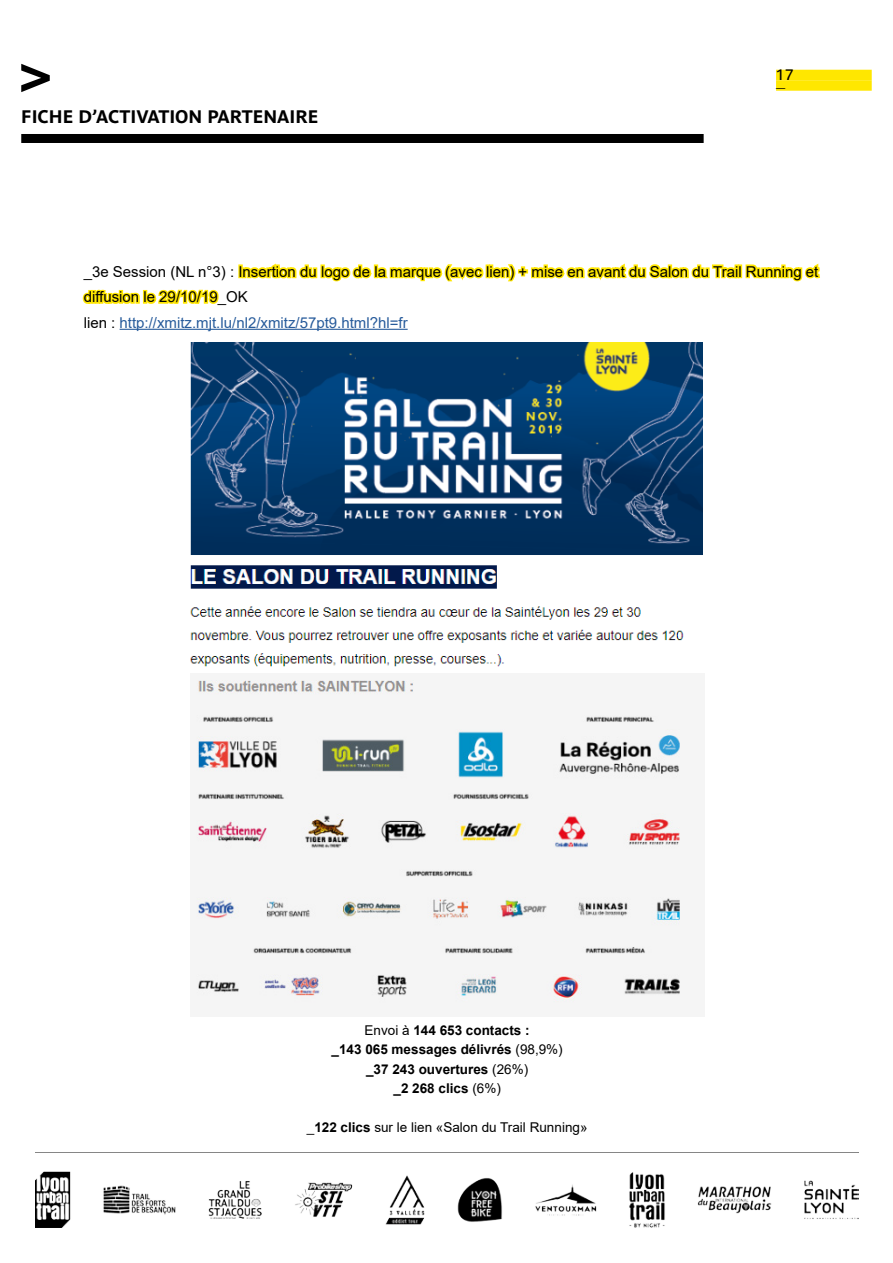
<style>
.page{position:relative;width:893px;height:1263px;background:#fff}
.page>*{position:absolute;margin:0;border:0;box-sizing:border-box;transform-origin:0 0}
.t1{font:700 18px "Parisine Pro";color:#000}
.t2{font:15px/25.5px "Arial";color:#000}
.t3{font:15px "Parisine Pro";color:#000}
.t4{font:700 13.5px/19.5px "Arial";color:#000;text-align:center}
.t5{font:13.5px "Arial";color:#000}
.t6{font:9px "Parisine Pro";color:#000}
.s1{color:#275b9b}
.s2{font-weight:400}
.s3{font-weight:700}
</style>
<div class="page">
<div style="left:776px;top:70px;width:96px;height:10px;background:#ffe700"></div>
<div style="left:776px;top:80px;width:96px;height:11px;background:#ffe700"></div>
<div style="left:21px;top:134px;width:683px;height:9px;background:#000"></div>
<svg style="left:21px;top:64px;width:29px;height:28px"></svg>
<img style="left:36px;top:1152px;width:823px;height:75px">
<img style="left:190px;top:342px;width:513px;height:325px">
<img style="left:196px;top:680px;width:484px;height:323px">
<hr style="left:120px;top:329px;width:288px;height:1px;background:#275b9b">
<div style="left:238px;top:264px;width:5px;height:14px;border:3px solid #ffe700"></div>
<svg style="left:241px;top:263px;width:579px;height:19px"></svg>
<svg style="left:82px;top:289px;width:137px;height:15px"></svg>
<p class="t1" style="left:21px;top:103px;width:299px">FICHE D’ACTIVATION PARTENAIRE</p>
<p class="t3" style="left:776px;top:64px;width:19px">17</p>
<p class="t6" style="left:776px;top:81px;width:11px">—</p>
<p class="t2" style="left:84px;top:259px;width:736px">_3e Session (NL n°3) : Insertion du logo de la marque (avec lien) + mise en avant du Salon du Trail Running et diffusion le 29/10/19_OK<br>lien : <span class="s1">http://xmitz.mjt.lu/nl2/xmitz/57pt9.html?hl=fr</span></p>
<p class="t4" style="left:332px;top:1020px;width:233px"><span class="s2">Envoi à</span> 144 653 contacts :<br>_143 065 messages délivrés <span class="s2">(98,9%) </span>_37 243 ouvertures <span class="s2">(26%)<br></span>_2 268 clics <span class="s2">(6%)</span></p>
<p class="t5" style="left:307px;top:1118px;width:282px">_<span class="s3">122 clics</span> sur le lien «Salon du Trail Running»</p>
</div>
